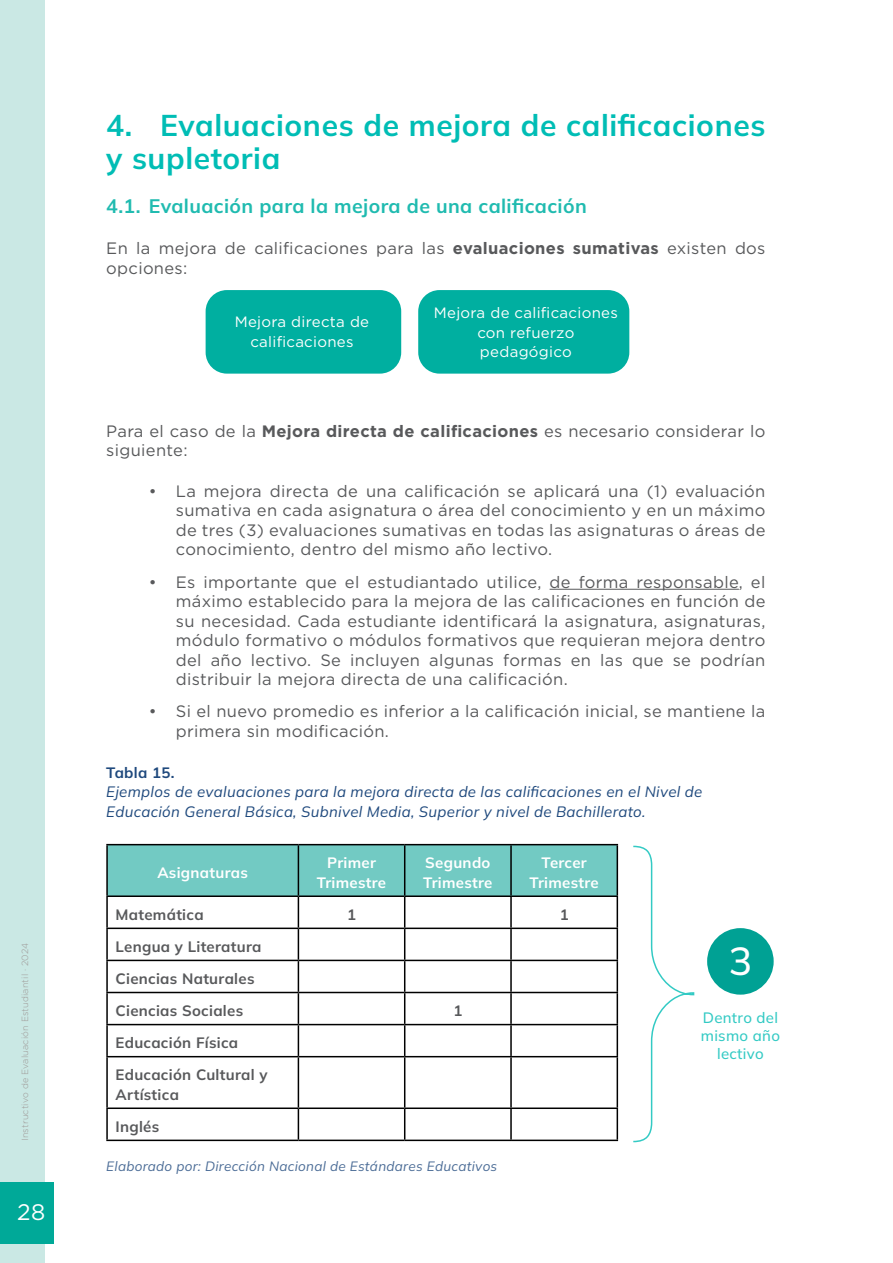
<style>
.page{position:relative;width:893px;height:1263px;background:#fff}
.page>*{position:absolute;margin:0;border:0;box-sizing:border-box;transform-origin:0 0}
.t1{font:200 39px "Mulish";color:#fff}
.t2{font:700 30px/33px "Mulish";letter-spacing:.02em;color:#00bdb5}
.t3{font:22.5px "Gotham";color:#fff}
.t4{font:700 19.5px "Mulish";letter-spacing:.02em;color:#20bbb0}
.t5{font:16.5px/19.5px "Gotham";letter-spacing:.02em;color:#58595b}
.t6{font:italic 200 15px/19.5px "Mulish";letter-spacing:.02em;color:#1f497d}
.t7{font:700 15px/32.1px "Mulish";letter-spacing:.02em;color:#58595b}
.t8{font:15px/19.5px "Gotham";letter-spacing:.02em;color:#fff;text-align:center}
.t9{font:700 15px/19.5px "Mulish";letter-spacing:.02em;color:#fff;text-align:center}
.t10{font:200 15px/18px "Mulish";letter-spacing:.02em;color:#33cac4;text-align:center}
.t11{font:700 15px "Mulish";letter-spacing:.02em;color:#1f497d}
.t12{font:italic 200 13.5px "Mulish";letter-spacing:.02em;color:#4c6d97}
.t13{font:300 9px "Gotham";letter-spacing:.02em;color:#9d9795}
.s1{font-weight:700}
</style>
<div class="page">
<div style="left:0;top:0;width:45px;height:1263px;background:#cae8e4"></div>
<div style="left:0;top:1182px;width:53px;height:62px;background:#00a998"></div>
<div style="left:206px;top:290px;width:195px;height:84px;background:#00afa0;border-radius:21px"></div>
<div style="left:418px;top:290px;width:211px;height:84px;background:#00afa0;border-radius:21px"></div>
<hr style="left:550px;top:589px;width:189px;height:1px;background:#58595b">
<div style="left:108px;top:845px;width:509px;height:50px;background:#72cac3"></div>
<hr style="left:106px;top:844px;width:192px;height:1px;background:#000">
<hr style="left:106px;top:845px;width:2px;height:50px;background:#000">
<hr style="left:298px;top:844px;width:107px;height:1px;background:#000">
<hr style="left:298px;top:845px;width:1px;height:50px;background:#000">
<hr style="left:405px;top:844px;width:106px;height:1px;background:#000">
<hr style="left:404px;top:845px;width:1px;height:50px;background:#000">
<hr style="left:511px;top:844px;width:107px;height:1px;background:#000">
<hr style="left:510px;top:845px;width:2px;height:50px;background:#000">
<hr style="left:617px;top:845px;width:1px;height:50px;background:#000">
<hr style="left:106px;top:895px;width:192px;height:2px;background:#000">
<hr style="left:106px;top:897px;width:2px;height:30px;background:#000">
<hr style="left:298px;top:895px;width:107px;height:2px;background:#000">
<hr style="left:298px;top:897px;width:1px;height:30px;background:#000">
<hr style="left:405px;top:895px;width:106px;height:2px;background:#000">
<hr style="left:404px;top:897px;width:1px;height:30px;background:#000">
<hr style="left:511px;top:895px;width:107px;height:2px;background:#000">
<hr style="left:510px;top:897px;width:2px;height:30px;background:#000">
<hr style="left:617px;top:897px;width:1px;height:30px;background:#000">
<hr style="left:106px;top:927px;width:192px;height:2px;background:#000">
<hr style="left:106px;top:929px;width:2px;height:31px;background:#000">
<hr style="left:298px;top:927px;width:107px;height:2px;background:#000">
<hr style="left:298px;top:929px;width:1px;height:31px;background:#000">
<hr style="left:405px;top:927px;width:106px;height:2px;background:#000">
<hr style="left:404px;top:929px;width:1px;height:31px;background:#000">
<hr style="left:511px;top:927px;width:107px;height:2px;background:#000">
<hr style="left:510px;top:929px;width:2px;height:31px;background:#000">
<hr style="left:617px;top:929px;width:1px;height:31px;background:#000">
<hr style="left:106px;top:960px;width:192px;height:1px;background:#000">
<hr style="left:106px;top:961px;width:2px;height:31px;background:#000">
<hr style="left:298px;top:960px;width:107px;height:1px;background:#000">
<hr style="left:298px;top:961px;width:1px;height:31px;background:#000">
<hr style="left:405px;top:960px;width:106px;height:1px;background:#000">
<hr style="left:404px;top:961px;width:1px;height:31px;background:#000">
<hr style="left:511px;top:960px;width:107px;height:1px;background:#000">
<hr style="left:510px;top:961px;width:2px;height:31px;background:#000">
<hr style="left:617px;top:961px;width:1px;height:31px;background:#000">
<hr style="left:106px;top:992px;width:192px;height:1px;background:#000">
<hr style="left:106px;top:993px;width:2px;height:31px;background:#000">
<hr style="left:298px;top:992px;width:107px;height:1px;background:#000">
<hr style="left:298px;top:993px;width:1px;height:31px;background:#000">
<hr style="left:405px;top:992px;width:106px;height:1px;background:#000">
<hr style="left:404px;top:993px;width:1px;height:31px;background:#000">
<hr style="left:511px;top:992px;width:107px;height:1px;background:#000">
<hr style="left:510px;top:993px;width:2px;height:31px;background:#000">
<hr style="left:617px;top:993px;width:1px;height:31px;background:#000">
<hr style="left:106px;top:1024px;width:192px;height:1px;background:#000">
<hr style="left:106px;top:1025px;width:2px;height:31px;background:#000">
<hr style="left:298px;top:1024px;width:107px;height:1px;background:#000">
<hr style="left:298px;top:1025px;width:1px;height:31px;background:#000">
<hr style="left:405px;top:1024px;width:106px;height:1px;background:#000">
<hr style="left:404px;top:1025px;width:1px;height:31px;background:#000">
<hr style="left:511px;top:1024px;width:107px;height:1px;background:#000">
<hr style="left:510px;top:1025px;width:2px;height:31px;background:#000">
<hr style="left:617px;top:1025px;width:1px;height:31px;background:#000">
<hr style="left:106px;top:1056px;width:192px;height:1px;background:#000">
<hr style="left:106px;top:1057px;width:2px;height:50px;background:#000">
<hr style="left:298px;top:1056px;width:107px;height:1px;background:#000">
<hr style="left:298px;top:1057px;width:1px;height:50px;background:#000">
<hr style="left:405px;top:1056px;width:106px;height:1px;background:#000">
<hr style="left:404px;top:1057px;width:1px;height:50px;background:#000">
<hr style="left:511px;top:1056px;width:107px;height:1px;background:#000">
<hr style="left:510px;top:1057px;width:2px;height:50px;background:#000">
<hr style="left:617px;top:1057px;width:1px;height:50px;background:#000">
<hr style="left:106px;top:1107px;width:192px;height:2px;background:#000">
<hr style="left:106px;top:1109px;width:2px;height:30px;background:#000">
<hr style="left:298px;top:1107px;width:107px;height:2px;background:#000">
<hr style="left:298px;top:1109px;width:1px;height:30px;background:#000">
<hr style="left:405px;top:1107px;width:106px;height:2px;background:#000">
<hr style="left:404px;top:1109px;width:1px;height:30px;background:#000">
<hr style="left:511px;top:1107px;width:107px;height:2px;background:#000">
<hr style="left:510px;top:1109px;width:2px;height:30px;background:#000">
<hr style="left:617px;top:1109px;width:1px;height:30px;background:#000">
<hr style="left:106px;top:1139px;width:192px;height:2px;background:#000">
<hr style="left:298px;top:1139px;width:107px;height:2px;background:#000">
<hr style="left:405px;top:1139px;width:106px;height:2px;background:#000">
<hr style="left:511px;top:1139px;width:107px;height:2px;background:#000">
<svg style="left:633px;top:845px;width:62px;height:298px"></svg>
<div style="left:707px;top:928px;width:67px;height:67px;background:#00a194;border-radius:50%"></div>
<p class="t13" style="left:19px;top:1141px;width:200px;rotate:-90deg">Instructivo de Evaluación Estudiantil · 2024</p>
<h3 class="t3" style="left:17px;top:1197px;width:30px">28</h3>
<h2 class="t2" style="left:106px;top:108px;width:661px">4. Evaluaciones de mejora de calificaciones y supletoria</h2>
<p class="t4" style="left:106px;top:193px;width:482px">4.1. Evaluación para la mejora de una calificación</p>
<p class="t5" style="left:106px;top:238px;width:661px">En la mejora de calificaciones para las <span class="s1">evaluaciones sumativas</span> existen dos opciones:</p>
<p class="t8" style="left:235px;top:312px;width:136px">Mejora directa de calificaciones</p>
<p class="t8" style="left:434px;top:303px;width:186px">Mejora de calificaciones con refuerzo pedagógico</p>
<p class="t5" style="left:106px;top:421px;width:661px">Para el caso de la <span class="s1">Mejora directa de calificaciones</span> es necesario considerar lo siguiente:</p>
<p class="t5" style="left:176px;top:481px;width:591px;text-align:justify;text-indent:-27px">• La mejora directa de una calificación se aplicará una (1) evaluación sumativa en cada asignatura o área del conocimiento y en un máximo de tres (3) evaluaciones sumativas en todas las asignaturas o áreas de conocimiento, dentro del mismo año lectivo.</p>
<p class="t5" style="left:176px;top:572px;width:591px;text-align:justify;text-indent:-27px">• Es importante que el estudiantado utilice, de forma responsable, el máximo establecido para la mejora de las calificaciones en función de su necesidad. Cada estudiante identificará la asignatura, asignaturas, módulo formativo o módulos formativos que requieran mejora dentro del año lectivo. Se incluyen algunas formas en las que se podrían distribuir la mejora directa de una calificación.</p>
<p class="t5" style="left:176px;top:701px;width:591px;text-indent:-27px">• Si el nuevo promedio es inferior a la calificación inicial, se mantiene la primera sin modificación.</p>
<p class="t11" style="left:106px;top:762px;width:70px">Tabla 15.</p>
<p class="t6" style="left:106px;top:782px;width:598px">Ejemplos de evaluaciones para la mejora directa de las calificaciones en el Nivel de<br>Educación General Básica, Subnivel Media, Superior y nivel de Bachillerato.</p>
<p class="t9" style="left:157px;top:862px;width:92px">Asignaturas</p>
<p class="t9" style="left:317px;top:853px;width:71px">Primer<br>Trimestre</p>
<p class="t9" style="left:423px;top:853px;width:71px;text-align:left">Segundo<br>Trimestre</p>
<p class="t9" style="left:530px;top:853px;width:71px">Tercer<br>Trimestre</p>
<p class="t7" style="left:116px;top:898px;width:90px">Matemática</p>
<p class="t7" style="left:347px;top:898px;width:10px">1</p>
<p class="t7" style="left:560px;top:898px;width:10px">1</p>
<p class="t7" style="left:116px;top:930px;width:147px">Lengua y Literatura<br>Ciencias Naturales<br>Ciencias Sociales</p>
<p class="t7" style="left:453px;top:994px;width:10px">1</p>
<p class="t7" style="left:116px;top:1026px;width:153px">Educación Física<br>Educación Cultural y</p>
<p class="t7" style="left:116px;top:1078px;width:65px">Artística<br>Inglés</p>
<p class="t12" style="left:106px;top:1157px;width:393px">Elaborado por: Dirección Nacional de Estándares Educativos</p>
<h1 class="t1" style="left:729px;top:934px;width:25px">3</h1>
<p class="t10" style="left:701px;top:1008px;width:81px">Dentro del mismo año lectivo</p>
</div>
